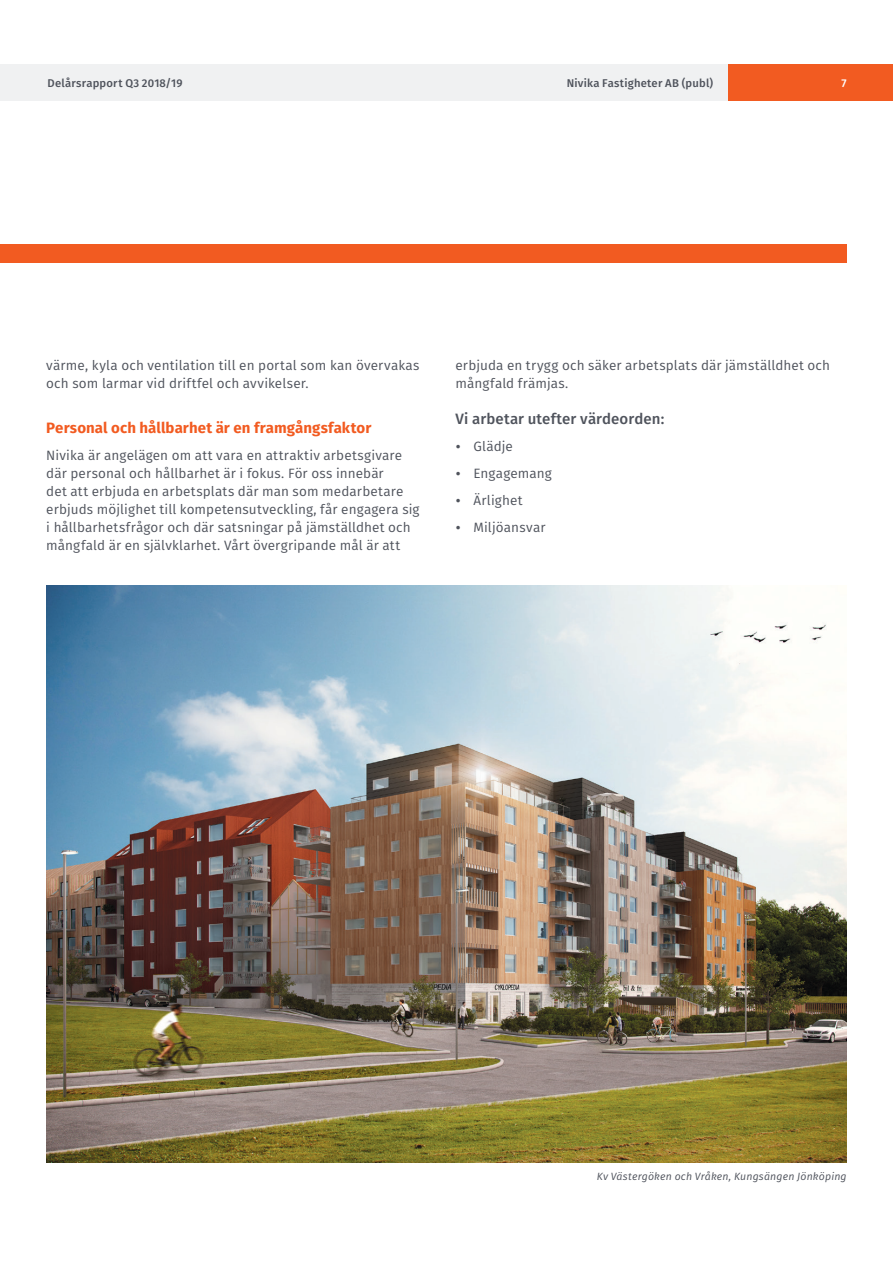
<style>
.page{position:relative;width:893px;height:1263px;background:#fff}
.page>*{position:absolute;margin:0;border:0;box-sizing:border-box;transform-origin:0 0}
.t1{font:700 15px "Fira Sans";letter-spacing:.005em;color:#f25b21}
.t2{font:500 15px "Fira Sans";letter-spacing:.005em;color:#4f535c}
.t3{font:13.5px/18px "Fira Sans";letter-spacing:.01em;color:#4f535c}
.t4{font:500 11.25px "Fira Sans";letter-spacing:.015em;color:#4f535c}
.t5{font:500 11.25px "Fira Sans";color:#fff}
.t6{font:italic 10.5px "Fira Sans";letter-spacing:.015em;color:#4f535c}
</style>
<div class="page">
<div style="left:0;top:64px;width:759px;height:36px;background:#f0f1f2"></div>
<div style="left:728px;top:64px;width:165px;height:36px;background:#f25b21"></div>
<div style="left:0;top:244px;width:847px;height:18px;background:#f25b21"></div>
<img style="left:46px;top:585px;width:801px;height:577px">
<p class="t4" style="left:48px;top:74px;width:136px">Delårsrapport Q3 2018/19</p>
<p class="t4" style="left:567px;top:74px;width:148px">Nivika Fastigheter AB (publ)</p>
<p class="t5" style="left:841px;top:74px;width:7px">7</p>
<p class="t3" style="left:46px;top:356px;width:375px">värme, kyla och ventilation till en portal som kan övervakas och som larmar vid driftfel och avvikelser.</p>
<p class="t1" style="left:46px;top:415px;width:327px">Personal och hållbarhet är en framgångsfaktor</p>
<p class="t3" style="left:46px;top:446px;width:375px">Nivika är angelägen om att vara en attraktiv arbetsgivare där personal och hållbarhet är i fokus. För oss innebär<br>det att erbjuda en arbetsplats där man som medarbetare erbjuds möjlighet till kompetensutveckling, får engagera sig i hållbarhetsfrågor och där satsningar på jämställdhet och mångfald är en självklarhet. Vårt övergripande mål är att</p>
<p class="t3" style="left:455px;top:356px;width:376px">erbjuda en trygg och säker arbetsplats där jämställdhet och mångfald främjas.</p>
<p class="t2" style="left:455px;top:407px;width:210px">Vi arbetar utefter värdeorden:</p>
<p class="t3" style="left:473px;top:433px;width:80px;line-height:27px">Glädje<br>Engagemang<br>Ärlighet<br>Miljöansvar</p>
<p class="t6" style="left:597px;top:1169px;width:251px">Kv Västergöken och Vråken, Kungsängen Jönköping</p>
</div>
